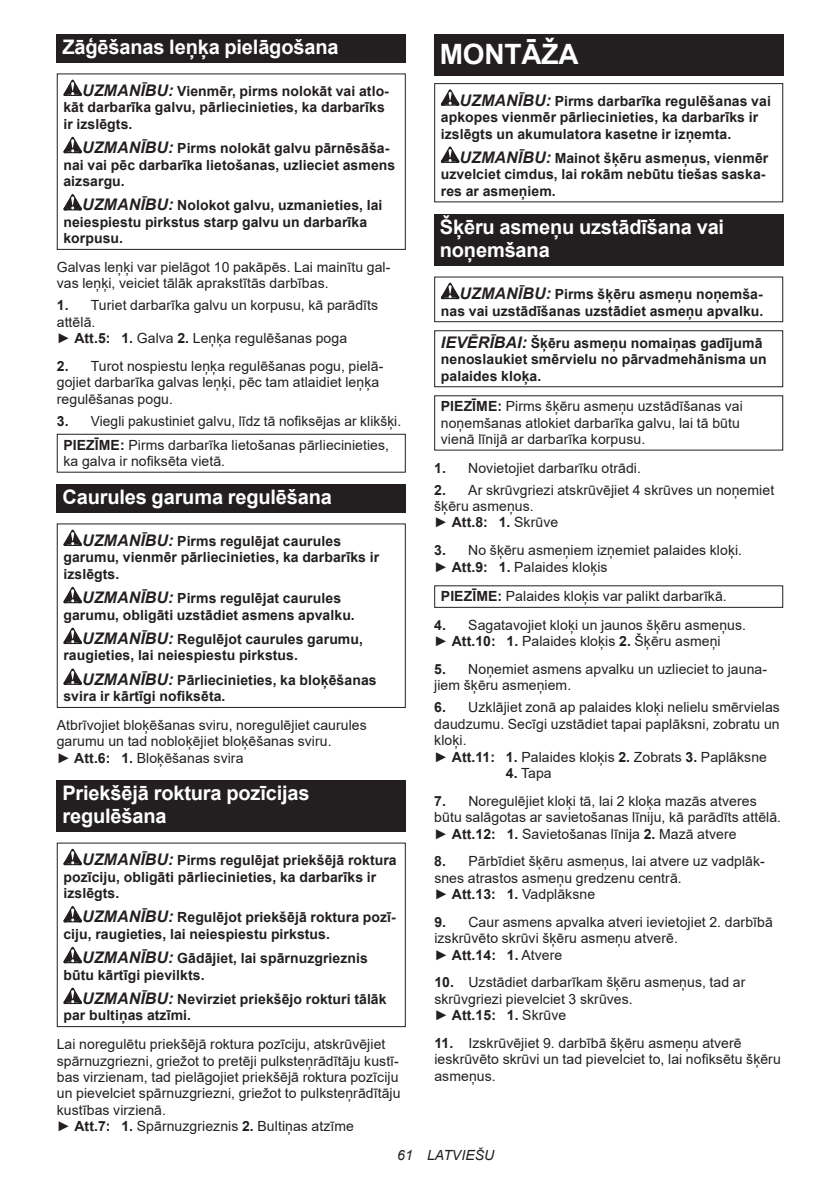
<style>
.page{position:relative;width:840px;height:1191px;background:#fff}
.page>*{position:absolute;margin:0;border:0;box-sizing:border-box;transform-origin:0 0}
.t1{font:700 28px "Arial";letter-spacing:-.01em;color:#fff}
.t2{font:700 20px/23.4px "Arial";letter-spacing:-.01em;color:#fff}
.t3{font:14px/16.4px "Arial";letter-spacing:.005em;color:#231f20}
.t4{font:700 14px/16.4px "Arial";letter-spacing:.005em;color:#231f20}
.t5{font:italic 14px "Arial";letter-spacing:.005em;color:#231f20}
.s1{font-style:italic;font-size:16px}
.s2{font-weight:700}
</style>
<div class="page">
<div style="left:57px;top:34px;width:348px;height:29px;background:#231f20"></div>
<svg style="left:63px;top:80px;width:19px;height:16px"></svg>
<svg style="left:63px;top:137px;width:19px;height:16px"></svg>
<svg style="left:63px;top:194px;width:19px;height:16px"></svg>
<div style="left:57px;top:73px;width:348px;height:177px;border:1px solid #231f20"></div>
<div style="left:57px;top:434px;width:348px;height:39px;border:1px solid #231f20"></div>
<div style="left:57px;top:484px;width:348px;height:28px;background:#231f20"></div>
<svg style="left:63px;top:529px;width:19px;height:17px"></svg>
<svg style="left:63px;top:587px;width:19px;height:16px"></svg>
<svg style="left:63px;top:627px;width:19px;height:17px"></svg>
<svg style="left:63px;top:668px;width:19px;height:17px"></svg>
<div style="left:57px;top:523px;width:348px;height:185px;border:1px solid #231f20"></div>
<div style="left:57px;top:780px;width:348px;height:51px;background:#231f20"></div>
<svg style="left:63px;top:848px;width:19px;height:17px"></svg>
<svg style="left:63px;top:906px;width:19px;height:16px"></svg>
<svg style="left:63px;top:946px;width:19px;height:17px"></svg>
<svg style="left:63px;top:987px;width:19px;height:17px"></svg>
<div style="left:57px;top:842px;width:348px;height:185px;border:1px solid #231f20"></div>
<div style="left:434px;top:34px;width:348px;height:41px;background:#231f20"></div>
<svg style="left:440px;top:89px;width:19px;height:17px"></svg>
<svg style="left:440px;top:146px;width:19px;height:17px"></svg>
<div style="left:434px;top:83px;width:348px;height:119px;border:1px solid #231f20"></div>
<div style="left:434px;top:214px;width:348px;height:52px;background:#231f20"></div>
<svg style="left:440px;top:283px;width:19px;height:16px"></svg>
<div style="left:434px;top:276px;width:348px;height:46px;border:1px solid #231f20"></div>
<div style="left:434px;top:330px;width:348px;height:57px;border:1px solid #231f20"></div>
<div style="left:434px;top:585px;width:348px;height:23px;border:1px solid #231f20"></div>
<h2 class="t2" style="left:62px;top:36px;width:277px">Zāģēšanas leņķa pielāgošana</h2>
<p class="t4" style="left:63px;top:83px;width:327px;text-indent:19px"><span class="s1">UZMANĪBU:</span> Vienmēr, pirms nolokāt vai atlo&shy;kāt darbarīka galvu, pārliecinieties, ka darbarīks ir izslēgts.</p>
<p class="t4" style="left:63px;top:140px;width:333px;text-indent:19px"><span class="s1">UZMANĪBU:</span> Pirms nolokāt galvu pārnēsāša&shy;nai vai pēc darbarīka lietošanas, uzlieciet asmens aizsargu.</p>
<p class="t4" style="left:63px;top:197px;width:320px;text-indent:19px"><span class="s1">UZMANĪBU:</span> Nolokot galvu, uzmanieties, lai neiespiestu pirkstus starp galvu un darbarīka korpusu.</p>
<p class="t3" style="left:57px;top:259px;width:335px">Galvas leņķi var pielāgot 10 pakāpēs. Lai mainītu gal&shy;vas leņķi, veiciet tālāk aprakstītās darbības.</p>
<p class="t3" style="left:57px;top:297px;width:323px"><span class="s2">1.</span> Turiet darbarīka galvu un korpusu, kā parādīts attēlā.<br>► <span class="s2">Att.5: 1.</span> Galva <span class="s2">2.</span> Leņķa regulēšanas poga</p>
<p class="t3" style="left:57px;top:358px;width:328px"><span class="s2">2.</span> Turot nospiestu leņķa regulēšanas pogu, pielā&shy;gojiet darbarīka galvas leņķi, pēc tam atlaidiet leņķa regulēšanas pogu.</p>
<p class="t3" style="left:57px;top:409px;width:346px;line-height:23.8px;text-align:center"><span class="s2">3.</span> Viegli pakustiniet galvu, līdz tā nofiksējas ar klikšķi.<br><span class="s2">PIEZĪME:</span> Pirms darbarīka lietošanas pārliecinieties,</p>
<p class="t3" style="left:63px;top:453px;width:163px">ka galva ir nofiksēta vietā.</p>
<h2 class="t2" style="left:62px;top:485px;width:271px">Caurules garuma regulēšana</h2>
<p class="t4" style="left:63px;top:533px;width:317px;text-indent:19px"><span class="s1">UZMANĪBU:</span> Pirms regulējat caurules garumu, vienmēr pārliecinieties, ka darbarīks ir izslēgts.</p>
<p class="t4" style="left:63px;top:590px;width:293px;text-align:center"><span class="s1">UZMANĪBU:</span> Pirms regulējat caurules garumu, obligāti uzstādiet asmens apvalku.</p>
<p class="t4" style="left:63px;top:631px;width:301px;text-indent:19px"><span class="s1">UZMANĪBU:</span> Regulējot caurules garumu, raugieties, lai neiespiestu pirkstus.</p>
<p class="t4" style="left:63px;top:672px;width:314px;text-indent:19px"><span class="s1">UZMANĪBU:</span> Pārliecinieties, ka bloķēšanas svira ir kārtīgi nofiksēta.</p>
<p class="t3" style="left:57px;top:717px;width:311px">Atbrīvojiet bloķēšanas sviru, noregulējiet caurules garumu un tad nobloķējiet bloķēšanas sviru.<br>► <span class="s2">Att.6: 1.</span> Bloķēšanas svira</p>
<h2 class="t2" style="left:62px;top:781px;width:248px">Priekšējā roktura pozīcijas regulēšana</h2>
<p class="t4" style="left:63px;top:852px;width:334px;text-indent:19px"><span class="s1">UZMANĪBU:</span> Pirms regulējat priekšējā roktura pozīciju, obligāti pārliecinieties, ka darbarīks ir izslēgts.</p>
<p class="t4" style="left:63px;top:909px;width:334px;text-indent:19px"><span class="s1">UZMANĪBU:</span> Regulējot priekšējā roktura pozī&shy;ciju, raugieties, lai neiespiestu pirkstus.</p>
<p class="t4" style="left:63px;top:950px;width:306px;text-indent:19px"><span class="s1">UZMANĪBU:</span> Gādājiet, lai spārnuzgrieznis būtu kārtīgi pievilkts.</p>
<p class="t4" style="left:63px;top:991px;width:324px;text-indent:19px"><span class="s1">UZMANĪBU:</span> Nevirziet priekšējo rokturi tālāk par bultiņas atzīmi.</p>
<p class="t3" style="left:57px;top:1036px;width:345px">Lai noregulētu priekšējā roktura pozīciju, atskrūvējiet spārnuzgriezni, griežot to pretēji pulksteņrādītāju kustī&shy;bas virzienam, tad pielāgojiet priekšējā roktura pozīciju un pievelciet spārnuzgriezni, griežot to pulksteņrādītāju kustības virzienā.<br>► <span class="s2">Att.7: 1.</span> Spārnuzgrieznis <span class="s2">2.</span> Bultiņas atzīme</p>
<h1 class="t1" style="left:439px;top:34px;width:140px">MONTĀŽA</h1>
<p class="t4" style="left:440px;top:93px;width:331px;text-indent:19px"><span class="s1">UZMANĪBU:</span> Pirms darbarīka regulēšanas vai apkopes vienmēr pārliecinieties, ka darbarīks ir izslēgts un akumulatora kasetne ir izņemta.</p>
<p class="t4" style="left:440px;top:150px;width:329px;text-indent:19px"><span class="s1">UZMANĪBU:</span> Mainot šķēru asmeņus, vienmēr uzvelciet cimdus, lai rokām nebūtu tiešas saska&shy;res ar asmeņiem.</p>
<h2 class="t2" style="left:439px;top:215px;width:286px">Šķēru asmeņu uzstādīšana vai noņemšana</h2>
<p class="t4" style="left:440px;top:286px;width:324px;text-align:right"><span class="s1">UZMANĪBU:</span> Pirms šķēru asmeņu noņemša&shy;nas vai uzstādīšanas uzstādiet asmeņu apvalku.</p>
<p class="t4" style="left:440px;top:335px;width:327px"><span class="s1">IEVĒRĪBAI:</span> Šķēru asmeņu nomaiņas gadījumā nenoslaukiet smērvielu no pārvadmehānisma un palaides kloķa.</p>
<p class="t3" style="left:440px;top:398px;width:303px"><span class="s2">PIEZĪME:</span> Pirms šķēru asmeņu uzstādīšanas vai noņemšanas atlokiet darbarīka galvu, lai tā būtu vienā līnijā ar darbarīka korpusu.</p>
<p class="t3" style="left:434px;top:459px;width:208px"><span class="s2">1.</span> Novietojiet darbarīku otrādi.</p>
<p class="t3" style="left:434px;top:481px;width:341px"><span class="s2">2.</span> Ar skrūvgriezi atskrūvējiet 4 skrūves un noņemiet šķēru asmeņus.<br>► <span class="s2">Att.8: 1.</span> Skrūve</p>
<p class="t3" style="left:434px;top:542px;width:309px"><span class="s2">3.</span> No šķēru asmeņiem izņemiet palaides kloķi. ► <span class="s2">Att.9: 1.</span> Palaides kloķis</p>
<p class="t3" style="left:440px;top:588px;width:287px"><span class="s2">PIEZĪME:</span> Palaides kloķis var palikt darbarīkā.</p>
<p class="t3" style="left:434px;top:616px;width:313px"><span class="s2">4.</span> Sagatavojiet kloķi un jaunos šķēru asmeņus. ► <span class="s2">Att.10: 1.</span> Palaides kloķis <span class="s2">2.</span> Šķēru asmeņi</p>
<p class="t3" style="left:434px;top:661px;width:334px"><span class="s2">5.</span> Noņemiet asmens apvalku un uzlieciet to jauna&shy;jiem šķēru asmeņiem.</p>
<p class="t3" style="left:434px;top:699px;width:347px"><span class="s2">6.</span> Uzklājiet zonā ap palaides kloķi nelielu smērvielas daudzumu. Secīgi uzstādiet tapai paplāksni, zobratu un kloķi.<br>► <span class="s2">Att.11: 1.</span> Palaides kloķis <span class="s2">2.</span> Zobrats <span class="s2">3.</span> Paplāksne</p>
<p class="t3" style="left:505px;top:765px;width:47px"><span class="s2">4.</span> Tapa</p>
<p class="t3" style="left:434px;top:792px;width:348px"><span class="s2">7.</span> Noregulējiet kloķi tā, lai 2 kloķa mazās atveres būtu salāgotas ar savietošanas līniju, kā parādīts attēlā. ► <span class="s2">Att.12: 1.</span> Savietošanas līnija <span class="s2">2.</span> Mazā atvere</p>
<p class="t3" style="left:434px;top:853px;width:332px"><span class="s2">8.</span> Pārbīdiet šķēru asmeņus, lai atvere uz vadplāk&shy;snes atrastos asmeņu gredzenu centrā.<br>► <span class="s2">Att.13: 1.</span> Vadplāksne</p>
<p class="t3" style="left:434px;top:913px;width:340px"><span class="s2">9.</span> Caur asmens apvalka atveri ievietojiet 2. darbībā izskrūvēto skrūvi šķēru asmeņu atverē.<br>► <span class="s2">Att.14: 1.</span> Atvere</p>
<p class="t3" style="left:434px;top:974px;width:312px"><span class="s2">10.</span> Uzstādiet darbarīkam šķēru asmeņus, tad ar skrūvgriezi pievelciet 3 skrūves.<br>► <span class="s2">Att.15: 1.</span> Skrūve</p>
<p class="t3" style="left:434px;top:1034px;width:348px"><span class="s2">11.</span> Izskrūvējiet 9. darbībā šķēru asmeņu atverē ieskrūvēto skrūvi un tad pievelciet to, lai nofiksētu šķēru asmeņus.</p>
<p class="t5" style="left:397px;top:1146px;width:99px">61 LATVIEŠU</p>
</div>
